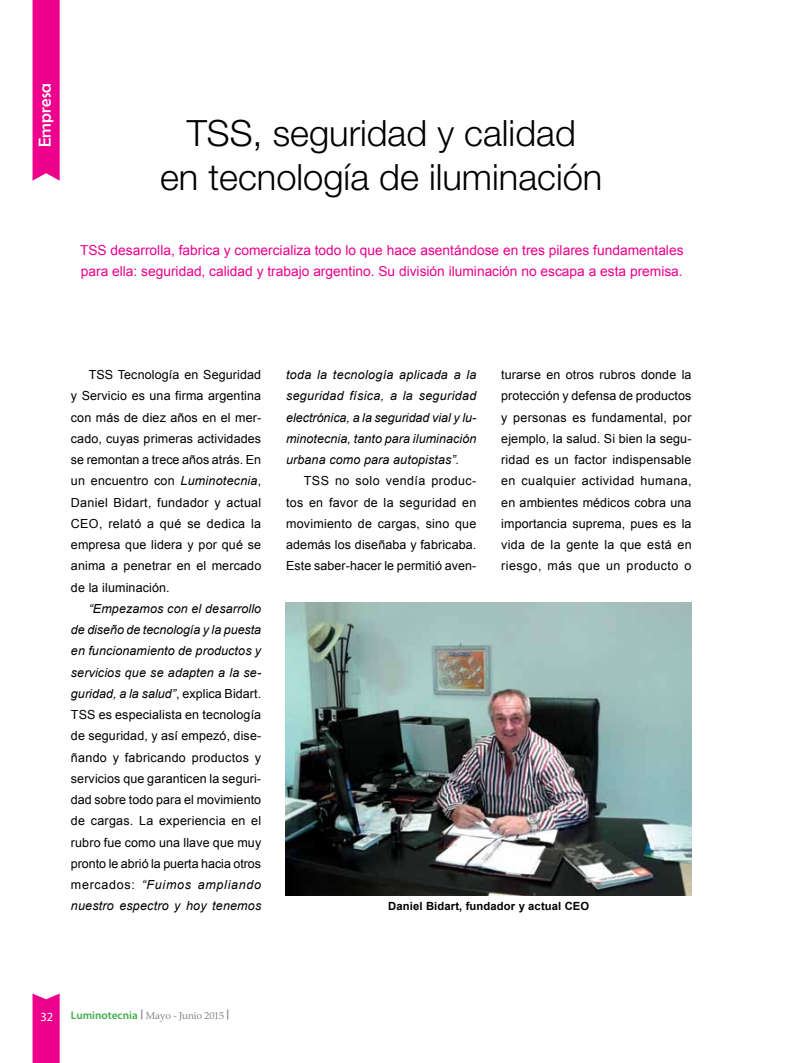
<style>
.page{position:relative;width:798px;height:1063px;background:#fff}
.page>*{position:absolute;margin:0;border:0;box-sizing:border-box;transform-origin:0 0}
.t1{font:300 36.25px/43.8px "Helvetica Neue LT Std";color:#000;text-align:center}
.t2{font:17.5px "Berlin Sans FB";letter-spacing:.01em;color:#fff}
.t3{font:13.75px/21.2px "Arial";color:#ec008c}
.t4{font:12.5px/21.2px "Arial";letter-spacing:.01em;color:#000;text-align:justify}
.t5{font:italic 12.5px/21.2px "Arial";letter-spacing:.01em;color:#000;text-align:justify}
.t6{font:12.5px "Myriad Pro";color:#fff}
.t7{font:700 11.25px "Arial";letter-spacing:.01em;color:#000}
.t8{font:10px "Palatino Linotype";letter-spacing:-.01em;color:#808285}
.s1{font-style:italic}
.s2{font-family:"Myriad Pro";font-weight:600;font-size:11.25px;color:#41ad49}
.s3{font-family:"Myriad Pro";font-weight:700}
</style>
<div class="page">
<div style="left:33px;top:0;width:27px;height:181px;background:#ec008c"></div>
<svg style="left:33px;top:994px;width:27px;height:69px;background:#ec0c91"></svg>
<img style="left:285px;top:603px;width:406px;height:292px">
<h2 class="t2" style="left:35px;top:147px;width:66px;rotate:-90deg">Empresa</h2>
<h1 class="t1" style="left:160px;top:111px;width:443px">TSS, seguridad y calidad<br>en tecnología de iluminación</h1>
<p class="t3" style="left:80px;top:240px;width:604px">TSS desarrolla, fabrica y comercializa todo lo que hace asentándose en tres pilares fundamentales para ella: seguridad, calidad y trabajo argentino. Su división iluminación no escapa a esta premisa.</p>
<p class="t4" style="left:71px;top:364px;width:192px;text-indent:18px">TSS Tecnología en Seguridad y Servicio es una firma argentina con más de diez años en el mer&shy;cado, cuyas primeras actividades se remontan a trece años atrás. En un encuentro con <span class="s1">Luminotecnia</span>, Daniel Bidart, fundador y actual CEO, relató a qué se dedica la empresa que lidera y por qué se anima a penetrar en el mercado de la iluminación.</p>
<p class="t4" style="left:71px;top:598px;width:192px;text-indent:18px"><span class="s1">“Empezamos con el desarrollo de diseño de tecnología y la puesta en funcionamiento de productos y servicios que se adapten a la se&shy;guridad, a la salud”</span>, explica Bidart.<br>TSS es especialista en tecnología de seguridad, y así empezó, dise&shy;ñando y fabricando productos y servicios que garanticen la seguri&shy;dad sobre todo para el movimiento de cargas. La experiencia en el rubro fue como una llave que muy pronto le abrió la puerta hacia otros mercados: <span class="s1">“Fuimos ampliando nuestro espectro y hoy tenemos</span></p>
<p class="t5" style="left:286px;top:364px;width:192px">toda la tecnología aplicada a la seguridad física, a la seguridad electrónica, a la seguridad vial y lu&shy;minotecnia, tanto para iluminación urbana como para autopistas”.</p>
<p class="t4" style="left:286px;top:470px;width:192px;text-indent:18px">TSS no solo vendía produc&shy;tos en favor de la seguridad en movimiento de cargas, sino que además los diseñaba y fabricaba.<br>Este saber-hacer le permitió aven-</p>
<p class="t4" style="left:501px;top:364px;width:192px">turarse en otros rubros donde la protección y defensa de productos y personas es fundamental, por ejemplo, la salud. Si bien la segu&shy;ridad es un factor indispensable en cualquier actividad humana, en ambientes médicos cobra una importancia suprema, pues es la vida de la gente la que está en riesgo, más que un producto o</p>
<p class="t7" style="left:388px;top:898px;width:202px">Daniel Bidart, fundador y actual CEO</p>
<p class="t6" style="left:40px;top:1009px;width:14px">32</p>
<p class="t8" style="left:71px;top:1008px;width:160px"><span class="s2">Luminotecnia</span> <span class="s3">|</span> Mayo - Junio 2015 <span class="s3">|</span></p>
</div>
